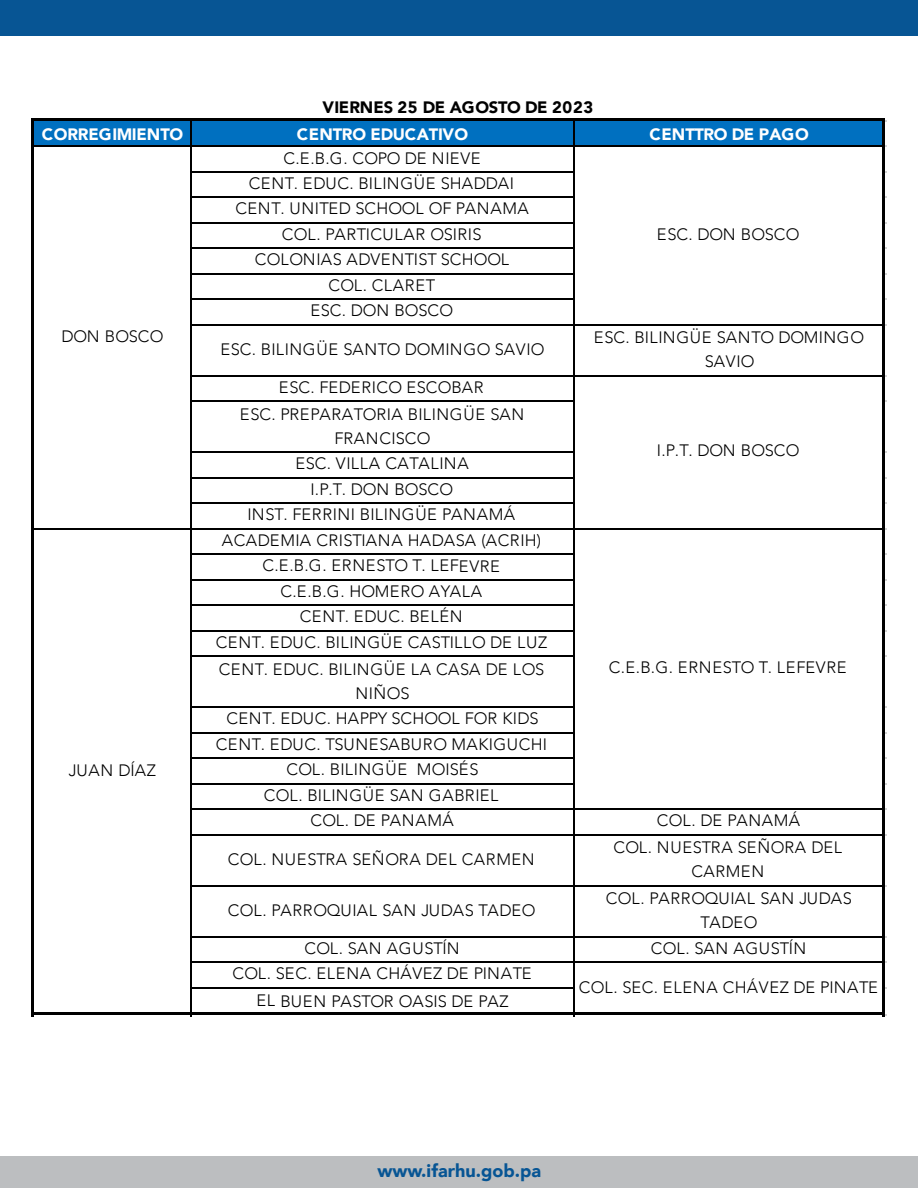
<style>
.page{position:relative;width:918px;height:1188px;background:#fff}
.page>*{position:absolute;margin:0;border:0;box-sizing:border-box;transform-origin:0 0}
.t1{font:900 18px "Avenir";color:#075594}
.t2{font:300 16.5px/25.5px "Avenir";letter-spacing:.025em;color:#000;text-align:center}
.t3{font:900 16.5px "Avenir";letter-spacing:-.01em;color:#fff}
.t4{font:300 16.5px "Avenir";letter-spacing:-.01em;color:#000}
.t5{font:300 16.5px "Avenir";letter-spacing:.045em;color:#000}
.t6{font:900 16.5px "Avenir";letter-spacing:.005em;color:#000}
</style>
<div class="page">
<div style="left:0;top:1157px;width:918px;height:31px;background:#bcbec0"></div>
<div style="left:0;top:0;width:918px;height:36px;background:#075594"></div>
<div style="left:33px;top:120px;width:852px;height:27px;background:#0070c0"></div>
<svg style="left:34px;top:118px;width:851px;height:4px;fill:#000"></svg>
<hr style="left:34px;top:146px;width:848px;height:1px;background:#000">
<hr style="left:192px;top:171px;width:382px;height:1px;background:#000">
<hr style="left:192px;top:196px;width:382px;height:2px;background:#000">
<hr style="left:192px;top:222px;width:382px;height:2px;background:#000">
<hr style="left:192px;top:248px;width:382px;height:1px;background:#000">
<hr style="left:192px;top:273px;width:382px;height:1px;background:#000">
<hr style="left:192px;top:298px;width:382px;height:2px;background:#000">
<hr style="left:192px;top:324px;width:690px;height:2px;background:#000">
<hr style="left:192px;top:375px;width:690px;height:1px;background:#000">
<hr style="left:192px;top:400px;width:382px;height:2px;background:#000">
<hr style="left:192px;top:451px;width:382px;height:2px;background:#000">
<hr style="left:192px;top:477px;width:382px;height:1px;background:#000">
<hr style="left:192px;top:502px;width:382px;height:2px;background:#000">
<hr style="left:34px;top:528px;width:848px;height:2px;background:#000">
<hr style="left:192px;top:554px;width:382px;height:1px;background:#000">
<hr style="left:192px;top:579px;width:382px;height:1px;background:#000">
<hr style="left:192px;top:604px;width:382px;height:2px;background:#000">
<hr style="left:192px;top:630px;width:382px;height:2px;background:#000">
<hr style="left:192px;top:656px;width:382px;height:1px;background:#000">
<hr style="left:192px;top:706px;width:382px;height:2px;background:#000">
<hr style="left:192px;top:732px;width:382px;height:2px;background:#000">
<hr style="left:192px;top:758px;width:382px;height:1px;background:#000">
<hr style="left:192px;top:783px;width:382px;height:1px;background:#000">
<hr style="left:192px;top:808px;width:690px;height:2px;background:#000">
<hr style="left:192px;top:834px;width:690px;height:2px;background:#000">
<hr style="left:192px;top:885px;width:690px;height:1px;background:#000">
<hr style="left:192px;top:936px;width:690px;height:2px;background:#000">
<hr style="left:192px;top:962px;width:690px;height:1px;background:#000">
<hr style="left:192px;top:987px;width:382px;height:1px;background:#000">
<hr style="left:190px;top:122px;width:2px;height:890px;background:#000">
<hr style="left:573px;top:122px;width:1px;height:890px;background:#000">
<svg style="left:34px;top:1012px;width:848px;height:4px;fill:#000"></svg>
<hr style="left:31px;top:118px;width:3px;height:899px;background:#000">
<hr style="left:882px;top:122px;width:3px;height:895px;background:#000">
<p class="t6" style="left:322px;top:93px;width:272px">VIERNES 25 DE AGOSTO DE 2023</p>
<p class="t3" style="left:42px;top:120px;width:143px">CORREGIMIENTO</p>
<p class="t3" style="left:297px;top:120px;width:173px">CENTRO EDUCATIVO</p>
<p class="t3" style="left:649px;top:120px;width:161px">CENTTRO DE PAGO</p>
<p class="t2" style="left:235px;top:145px;width:295px">C.E.B.G. COPO DE NIEVE<br>CENT. EDUC. BILINGÜE SHADDAI<br>CENT. UNITED SCHOOL OF PANAMA<br>COL. PARTICULAR OSIRIS<br>COLONIAS ADVENTIST SCHOOL<br>COL. CLARET<br>ESC. DON BOSCO</p>
<p class="t2" style="left:220px;top:337px;width:326px">ESC. BILINGÜE SANTO DOMINGO SAVIO</p>
<p class="t2" style="left:594px;top:326px;width:272px;line-height:24px">ESC. BILINGÜE SANTO DOMINGO<br>SAVIO</p>
<p class="t2" style="left:240px;top:374px;width:286px;line-height:27px">ESC. FEDERICO ESCOBAR<br>ESC. PREPARATORIA BILINGÜE SAN</p>
<p class="t2" style="left:216px;top:426px;width:333px">FRANCISCO<br>ESC. VILLA CATALINA<br>I.P.T. DON BOSCO<br>INST. FERRINI BILINGÜE PANAMÁ<br>ACADEMIA CRISTIANA HADASA (ACRIH)<br>C.E.B.G. ERNESTO T. LEFEVRE<br>C.E.B.G. HOMERO AYALA<br>CENT. EDUC. BELÉN<br>CENT. EDUC. BILINGÜE CASTILLO DE LUZ</p>
<p class="t2" style="left:219px;top:657px;width:327px;line-height:24px">CENT. EDUC. BILINGÜE LA CASA DE LOS<br>NIÑOS</p>
<p class="t2" style="left:216px;top:706px;width:333px">CENT. EDUC. HAPPY SCHOOL FOR KIDS<br>CENT. EDUC. TSUNESABURO MAKIGUCHI<br>COL. BILINGÜE MOISÉS<br>COL. BILINGÜE SAN GABRIEL<br>COL. DE PANAMÁ</p>
<p class="t4" style="left:657px;top:225px;width:144px">ESC. DON BOSCO</p>
<p class="t4" style="left:61px;top:327px;width:104px">DON BOSCO</p>
<p class="t4" style="left:657px;top:441px;width:144px">I.P.T. DON BOSCO</p>
<p class="t5" style="left:609px;top:658px;width:239px">C.E.B.G. ERNESTO T. LEFEVRE</p>
<p class="t2" style="left:69px;top:757px;width:89px">JUAN DÍAZ</p>
<p class="t2" style="left:657px;top:808px;width:145px">COL. DE PANAMÁ</p>
<p class="t2" style="left:228px;top:847px;width:308px">COL. NUESTRA SEÑORA DEL CARMEN</p>
<p class="t2" style="left:613px;top:836px;width:230px;line-height:24px">COL. NUESTRA SEÑORA DEL<br>CARMEN</p>
<p class="t2" style="left:228px;top:898px;width:309px">COL. PARROQUIAL SAN JUDAS TADEO</p>
<p class="t2" style="left:606px;top:887px;width:248px;line-height:24px">COL. PARROQUIAL SAN JUDAS<br>TADEO</p>
<p class="t2" style="left:304px;top:936px;width:157px">COL. SAN AGUSTÍN</p>
<p class="t2" style="left:651px;top:936px;width:157px">COL. SAN AGUSTÍN</p>
<p class="t2" style="left:232px;top:960px;width:301px;line-height:27px">COL. SEC. ELENA CHÁVEZ DE PINATE<br>EL BUEN PASTOR OASIS DE PAZ</p>
<p class="t2" style="left:579px;top:975px;width:301px">COL. SEC. ELENA CHÁVEZ DE PINATE</p>
<p class="t1" style="left:378px;top:1155px;width:165px">www.ifarhu.gob.pa</p>
</div>
